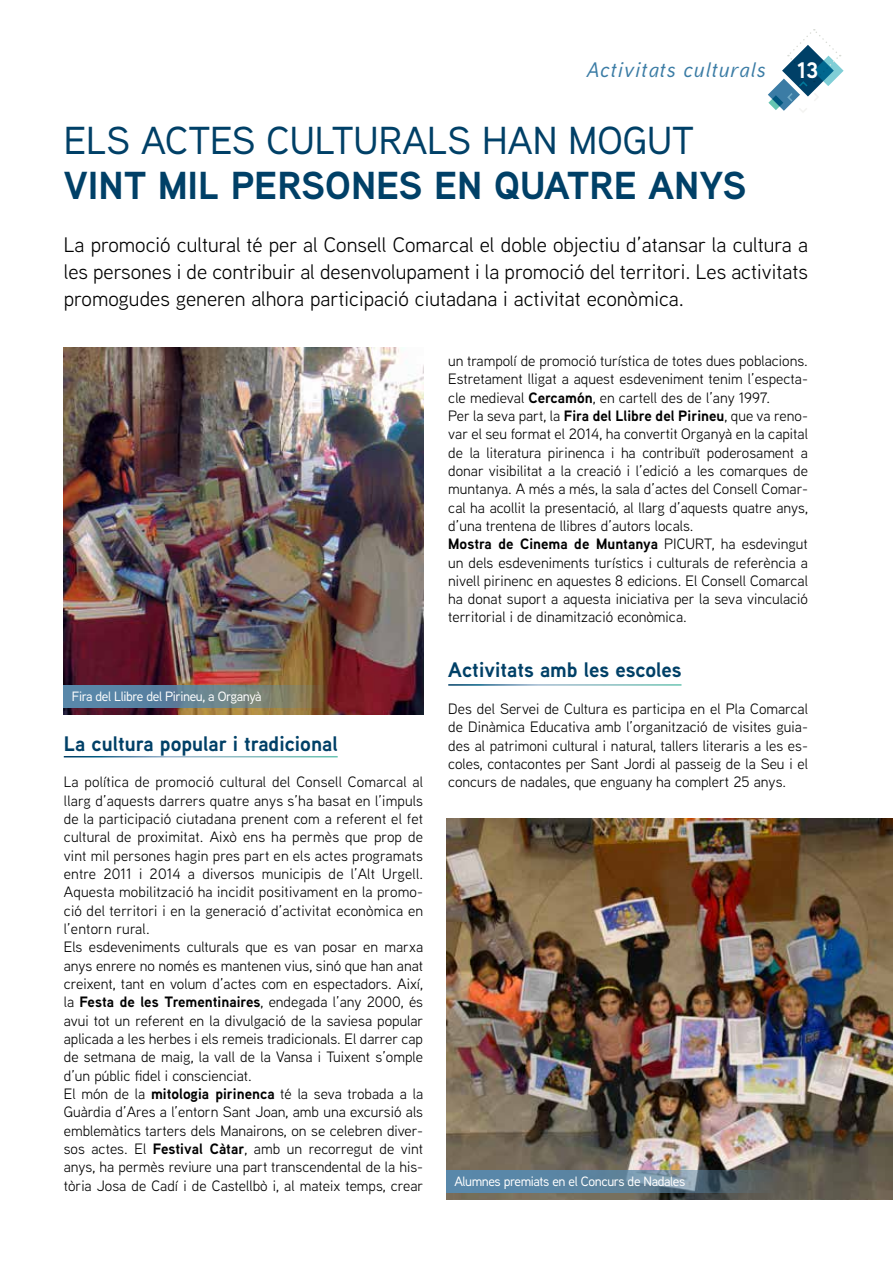
<style>
.page{position:relative;width:893px;height:1263px;background:#fff}
.page>*{position:absolute;margin:0;border:0;box-sizing:border-box;transform-origin:0 0}
.t1{font:700 39px "Aaux Next";color:#004067}
.t2{font:500 39px "Aaux Next";color:#004067}
.t3{font:700 22.5px "Aaux Next";color:#fff}
.t4{font:21px/27px "Aaux Next";color:#000;text-align:justify}
.t5{font:700 21px "Aaux Next";color:#004067}
.t6{font:italic 500 21px "Aaux Next";letter-spacing:.06em;color:#3b7ca5}
.t7{font:15px/18.3px "Aaux Next";color:#000}
.t8{font:500 13.5px "Aaux Next";letter-spacing:-.03em;color:#fff}
.s1{font-weight:700}
</style>
<div class="page">
<svg style="left:768px;top:29px;width:76px;height:83px"></svg>
<img style="left:64px;top:347px;width:359px;height:367px">
<img style="left:446px;top:819px;width:447px;height:380px">
<svg style="left:64px;top:686px;width:264px;height:22px;background:#698088"></svg>
<svg style="left:446px;top:1171px;width:331px;height:22px;background:#5d7d93"></svg>
<h3 class="t6" style="left:586px;top:55px;width:181px">Activitats culturals</h3>
<h2 class="t3" style="left:797px;top:54px;width:23px">13</h2>
<h1 class="t2" style="left:64px;top:114px;width:632px">ELS ACTES CULTURALS HAN MOGUT</h1>
<h1 class="t1" style="left:64px;top:158px;width:684px">VINT MIL PERSONES EN QUATRE ANYS</h1>
<p class="t4" style="left:64px;top:231px;width:746px">La promoció cultural té per al Consell Comarcal el doble objectiu d’atansar la cultura a les persones i de contribuir al desenvolupament i la promoció del territori. Les activitats promogudes generen alhora participació ciutadana i activitat econòmica.</p>
<p class="t8" style="left:72px;top:687px;width:191px">Fira del Llibre del Pirineu, a Organyà</p>
<h3 class="t5" style="left:64px;top:728px;width:275px">La cultura popular i tradicional</h3>
<p class="t7" style="left:64px;top:772px;width:361px">La política de promoció cultural del Consell Comarcal al llarg d’aquests darrers quatre anys s’ha basat en l’impuls de la participació ciutadana prenent com a referent el fet cultural de proximitat. Això ens ha permès que prop de vint mil persones hagin pres part en els actes programats entre 2011 i 2014 a diversos municipis de l’Alt Urgell.<br>Aquesta mobilització ha incidit positivament en la promo&shy;ció del territori i en la generació d’activitat econòmica en l’entorn rural.<br>Els esdeveniments culturals que es van posar en marxa anys enrere no només es mantenen vius, sinó que han anat creixent, tant en volum d’actes com en espectadors. Així, la <span class="s1">Festa de les Trementinaires</span>, endegada l’any 2000, és avui tot un referent en la divulgació de la saviesa popular aplicada a les herbes i els remeis tradicionals. El darrer cap de setmana de maig, la vall de la Vansa i Tuixent s’omple d’un públic fidel i conscienciat.<br>El món de la <span class="s1">mitologia pirinenca</span> té la seva trobada a la Guàrdia d’Ares a l’entorn Sant Joan, amb una excursió als emblemàtics tarters dels Manairons, on se celebren diver&shy;sos actes. El <span class="s1">Festival Càtar</span>, amb un recorregut de vint anys, ha permès reviure una part transcendental de la his&shy;tòria Josa de Cadí i de Castellbò i, al mateix temps, crear</p>
<p class="t7" style="left:448px;top:351px;width:361px">un trampolí de promoció turística de totes dues poblacions.<br>Estretament lligat a aquest esdeveniment tenim l’especta&shy;cle medieval <span class="s1">Cercamón</span>, en cartell des de l’any 1997.<br>Per la seva part, la <span class="s1">Fira del Llibre del Pirineu</span>, que va reno&shy;var el seu format el 2014, ha convertit Organyà en la capital de la literatura pirinenca i ha contribuït poderosament a donar visibilitat a la creació i l’edició a les comarques de muntanya. A més a més, la sala d’actes del Consell Comar&shy;cal ha acollit la presentació, al llarg d’aquests quatre anys, d’una trentena de llibres d’autors locals.<br><span class="s1">Mostra de Cinema de Muntanya</span> PICURT, ha esdevingut un dels esdeveniments turístics i culturals de referència a nivell pirinenc en aquestes 8 edicions. El Consell Comarcal ha donat suport a aquesta iniciativa per la seva vinculació territorial i de dinamització econòmica.</p>
<h3 class="t5" style="left:448px;top:655px;width:235px">Activitats amb les escoles</h3>
<p class="t7" style="left:448px;top:699px;width:361px;text-align:justify">Des del Servei de Cultura es participa en el Pla Comarcal de Dinàmica Educativa amb l’organització de visites guia&shy;des al patrimoni cultural i natural, tallers literaris a les es&shy;coles, contacontes per Sant Jordi al passeig de la Seu i el concurs de nadales, que enguany ha complert 25 anys.</p>
<p class="t8" style="left:455px;top:1172px;width:232px">Alumnes premiats en el Concurs de Nadales</p>
</div>
